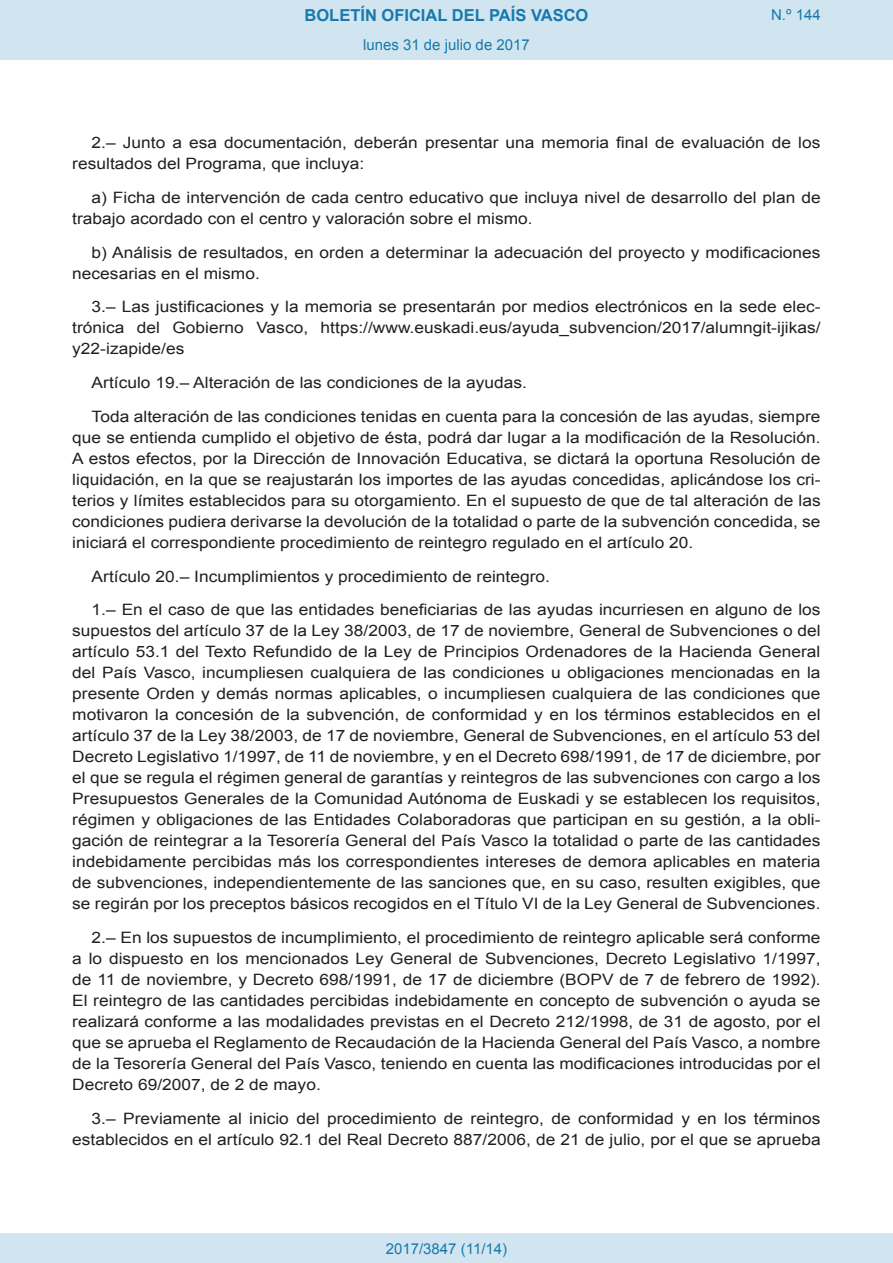
<style>
.page{position:relative;width:893px;height:1263px;background:#fff}
.page>*{position:absolute;margin:0;border:0;box-sizing:border-box;transform-origin:0 0}
.t1{font:700 16.5px "Arial";color:#1879ad}
.BOPVDetalle{font:15.6px/21px "Arial";color:#231f20;text-align:justify;scale:1.11 1}
.Paginacion_Centro{font:15px "Arial";color:#1879ad}
</style>
<div class="page">
<div style="left:0;top:0;width:893px;height:60px;background:#d0e5f0"></div>
<div style="left:0;top:1233px;width:893px;height:30px;background:#d0e5f0"></div>
<p class="t1" style="left:305px;top:4px;width:285px">BOLETÍN OFICIAL DEL PAÍS VASCO</p>
<p class="Paginacion_Centro" style="left:363px;top:35px;width:168px">lunes 31 de julio de 2017</p>
<p class="Paginacion_Centro" style="left:771px;top:5px;width:51px">N.º 144</p>
<p class="BOPVDetalle" style="left:72px;top:132px;width:675px;text-indent:19px">2.– Junto a esa documentación, deberán presentar una memoria final de evaluación de los resultados del Programa, que incluya:</p>
<p class="BOPVDetalle" style="left:72px;top:187px;width:676px;text-indent:19px">a) Ficha de intervención de cada centro educativo que incluya nivel de desarrollo del plan de trabajo acordado con el centro y valoración sobre el mismo.</p>
<p class="BOPVDetalle" style="left:72px;top:242px;width:676px;text-indent:19px">b) Análisis de resultados, en orden a determinar la adecuación del proyecto y modificaciones necesarias en el mismo.</p>
<p class="BOPVDetalle" style="left:72px;top:297px;width:676px;text-indent:19px">3.– Las justificaciones y la memoria se presentarán por medios electrónicos en la sede elec&shy;trónica del Gobierno Vasco, https://www.euskadi.eus/ayuda_subvencion/2017/alumngit-ijikas/ y22-izapide/es</p>
<p class="BOPVDetalle" style="left:92px;top:372px;width:394px">Artículo 19.– Alteración de las condiciones de la ayudas.</p>
<p class="BOPVDetalle" style="left:72px;top:406px;width:676px;text-indent:19px">Toda alteración de las condiciones tenidas en cuenta para la concesión de las ayudas, siempre que se entienda cumplido el objetivo de ésta, podrá dar lugar a la modificación de la Resolución.<br>A estos efectos, por la Dirección de Innovación Educativa, se dictará la oportuna Resolución de liquidación, en la que se reajustarán los importes de las ayudas concedidas, aplicándose los cri&shy;terios y límites establecidos para su otorgamiento. En el supuesto de que de tal alteración de las condiciones pudiera derivarse la devolución de la totalidad o parte de la subvención concedida, se iniciará el correspondiente procedimiento de reintegro regulado en el artículo 20.</p>
<p class="BOPVDetalle" style="left:92px;top:566px;width:414px">Artículo 20.– Incumplimientos y procedimiento de reintegro.</p>
<p class="BOPVDetalle" style="left:72px;top:600px;width:676px;text-indent:19px">1.– En el caso de que las entidades beneficiarias de las ayudas incurriesen en alguno de los supuestos del artículo 37 de la Ley 38/2003, de 17 de noviembre, General de Subvenciones o del artículo 53.1 del Texto Refundido de la Ley de Principios Ordenadores de la Hacienda General del País Vasco, incumpliesen cualquiera de las condiciones u obligaciones mencionadas en la presente Orden y demás normas aplicables, o incumpliesen cualquiera de las condiciones que motivaron la concesión de la subvención, de conformidad y en los términos establecidos en el artículo 37 de la Ley 38/2003, de 17 de noviembre, General de Subvenciones, en el artículo 53 del Decreto Legislativo 1/1997, de 11 de noviembre, y en el Decreto 698/1991, de 17 de diciembre, por el que se regula el régimen general de garantías y reintegros de las subvenciones con cargo a los Presupuestos Generales de la Comunidad Autónoma de Euskadi y se establecen los requisitos, régimen y obligaciones de las Entidades Colaboradoras que participan en su gestión, a la obli&shy;gación de reintegrar a la Tesorería General del País Vasco la totalidad o parte de las cantidades indebidamente percibidas más los correspondientes intereses de demora aplicables en materia de subvenciones, independientemente de las sanciones que, en su caso, resulten exigibles, que se regirán por los preceptos básicos recogidos en el Título VI de la Ley General de Subvenciones.</p>
<p class="BOPVDetalle" style="left:72px;top:927px;width:676px;text-indent:19px">2.– En los supuestos de incumplimiento, el procedimiento de reintegro aplicable será conforme a lo dispuesto en los mencionados Ley General de Subvenciones, Decreto Legislativo 1/1997, de 11 de noviembre, y Decreto 698/1991, de 17 de diciembre (BOPV de 7 de febrero de 1992).<br>El reintegro de las cantidades percibidas indebidamente en concepto de subvención o ayuda se realizará conforme a las modalidades previstas en el Decreto 212/1998, de 31 de agosto, por el que se aprueba el Reglamento de Recaudación de la Hacienda General del País Vasco, a nombre de la Tesorería General del País Vasco, teniendo en cuenta las modificaciones introducidas por el Decreto 69/2007, de 2 de mayo.</p>
<p class="BOPVDetalle" style="left:72px;top:1108px;width:676px;text-align:right">3.– Previamente al inicio del procedimiento de reintegro, de conformidad y en los términos establecidos en el artículo 92.1 del Real Decreto 887/2006, de 21 de julio, por el que se aprueba</p>
<p class="Paginacion_Centro" style="left:386px;top:1238px;width:123px">2017/3847 (11/14)</p>
</div>
